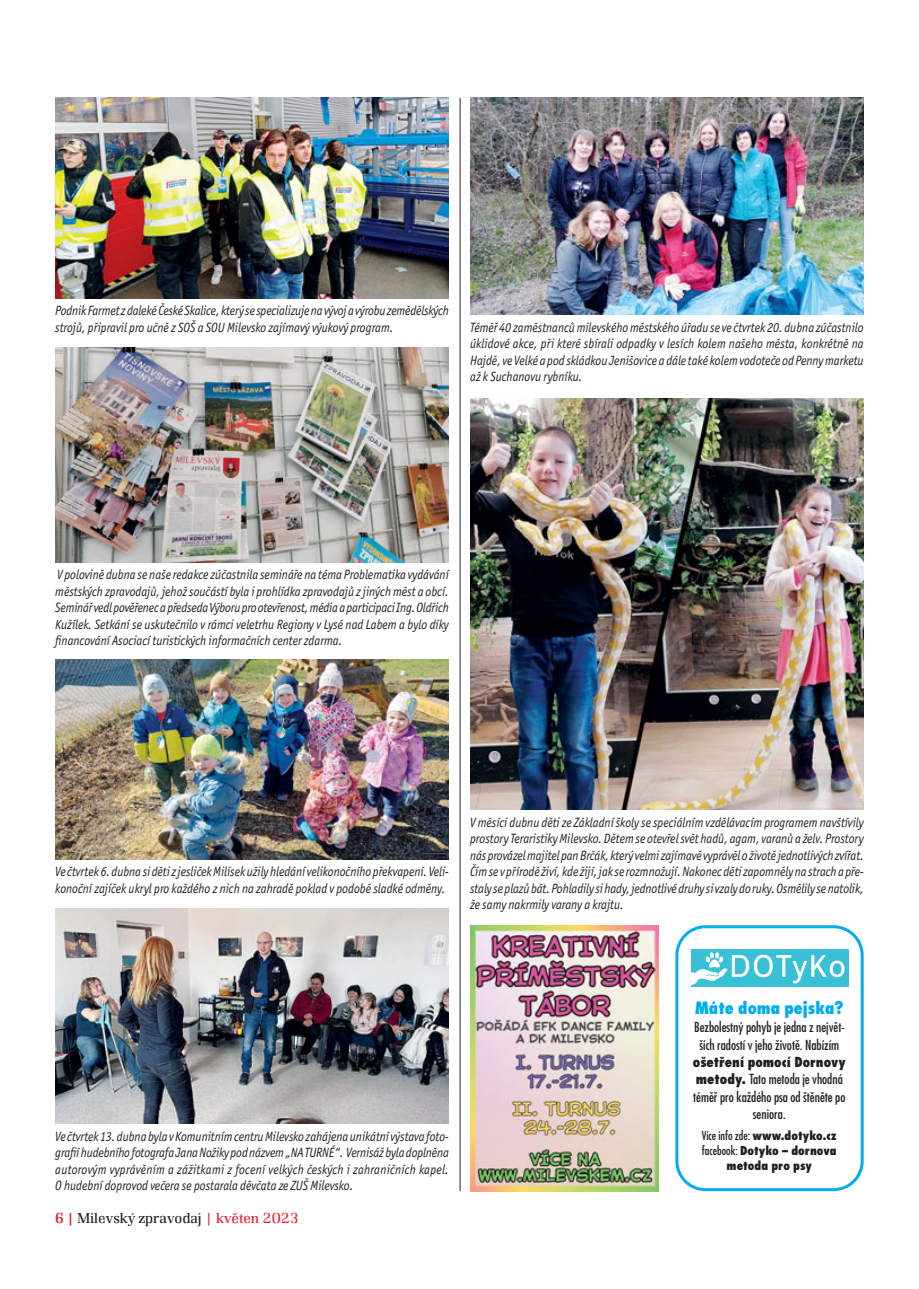
<style>
.page{position:relative;width:919px;height:1289px;background:#fff}
.page>*{position:absolute;margin:0;border:0;box-sizing:border-box;transform-origin:0 0}
.t1{font:800 condensed 16.5px "Futura CE";color:#00aeef}
.t2{font:300 15px "Renault TOT";color:#231f20}
.t3{font:italic 13.5px/16.5px "Officina Sans Itc TOT";color:#231f20;text-align:justify;scale:.9 1}
.t4{font:condensed 13.5px/17.4px "Futura CE";color:#231f20;text-align:center}
.t5{font:800 condensed 12px/15.3px "Futura CE";color:#231f20;text-align:center}
.s1{font-weight:500;color:#ed1c24}
.s2{color:#ed1c24}
.s3{font-weight:800}
.s4{font-weight:400}
</style>
<div class="page">
<hr style="left:459px;top:98px;width:1px;height:1093px;background:#231f20">
<img style="left:55px;top:908px;width:394px;height:215px">
<img style="left:55px;top:659px;width:394px;height:200px">
<img style="left:470px;top:98px;width:393px;height:217px">
<img style="left:470px;top:399px;width:393px;height:410px">
<img style="left:55px;top:98px;width:394px;height:200px">
<img style="left:55px;top:347px;width:394px;height:216px">
<svg style="left:675px;top:925px;width:188px;height:266px"></svg>
<div style="left:690px;top:949px;width:158px;height:37px;background:#38c0d7"></div>
<svg style="left:690px;top:952px;width:154px;height:33px"></svg>
<img style="left:470px;top:925px;width:188px;height:266px">
<p class="t3" style="left:55px;top:303px;width:439px">Podnik Farmet z daleké České Skalice, který se specializuje na vývoj a výrobu zemědělských strojů, připravil pro učně z SOŠ a SOU Milevsko zajímavý výukový program.</p>
<p class="t3" style="left:470px;top:320px;width:439px">Téměř 40 zaměstnanců milevského městského úřadu se ve čtvrtek 20. dubna zúčastnilo úklidové akce, při které sbírali odpadky v lesích kolem našeho města, konkrétně na Hajdě, ve Velké a pod skládkou Jenišovice a dále také kolem vodoteče od Penny marketu až k Suchanovu rybníku.</p>
<p class="t3" style="left:55px;top:567px;width:438px">V polovině dubna se naše redakce zúčastnila semináře na téma Problematika vydávání městských zpravodajů, jehož součástí byla i prohlídka zpravodajů z jiných měst a obcí.<br>Seminář vedl pověřenec a předseda Výboru pro otevřenost, média a participaci Ing. Oldřich Kužílek. Setkání se uskutečnilo v rámci veletrhu Regiony v Lysé nad Labem a bylo díky financování Asociací turistických informačních center zdarma.</p>
<p class="t3" style="left:55px;top:864px;width:439px">Ve čtvrtek 6. dubna si děti z jesliček Milísek užily hledání velikonočního překvapení. Veli&shy;konoční zajíček ukryl pro každého z nich na zahradě poklad v podobě sladké odměny.</p>
<p class="t3" style="left:470px;top:815px;width:439px">V měsíci dubnu děti ze Základní školy se speciálním vzdělávacím programem navštívily prostory Teraristiky Milevsko. Dětem se otevřel svět hadů, agam, varanů a želv. Prostory nás provázel majitel pan Brčák, který velmi zajímavě vyprávěl o životě jednotlivých zvířat.<br>Čím se v přírodě živí, kde žijí, jak se rozmnožují. Nakonec děti zapomněly na strach a pře&shy;staly se plazů bát. Pohladily si hady, jednotlivé druhy si vzaly do ruky. Osmělily se natolik, že samy nakrmily varany a krajtu.</p>
<p class="t3" style="left:55px;top:1128px;width:439px">Ve čtvrtek 13. dubna byla v Komunitním centru Milevsko zahájena unikátní výstava foto&shy;grafií hudebního fotografa Jana Nožiky pod názvem „NA TURNÉ“. Vernisáž byla doplněna autorovým vyprávěním a zážitkami z focení velkých českých i zahraničních kapel.<br>O hudební doprovod večera se postarala děvčata ze ZUŠ Milevsko.</p>
<p class="t2" style="left:55px;top:1212px;width:245px"><span class="s1">6 |</span> Milevský zpravodaj <span class="s2">| květen 2023</span></p>
<p class="t1" style="left:695px;top:999px;width:149px">Máte doma pejska?</p>
<p class="t4" style="left:694px;top:1019px;width:152px">Bezbolestný pohyb je jedna z největ&shy;ších radostí v jeho životě. Nabízím</p>
<p class="t4" style="left:693px;top:1054px;width:154px"><span class="s3">ošetření pomocí Dornovy metody.</span> Tato metoda je vhodná téměř pro každého psa od štěněte po seniora.</p>
<p class="t5" style="left:701px;top:1128px;width:137px"><span class="s4">Více info zde:</span> www.dotyko.cz <span class="s4">facebook:</span> Dotyko – dornova metoda pro psy</p>
</div>
